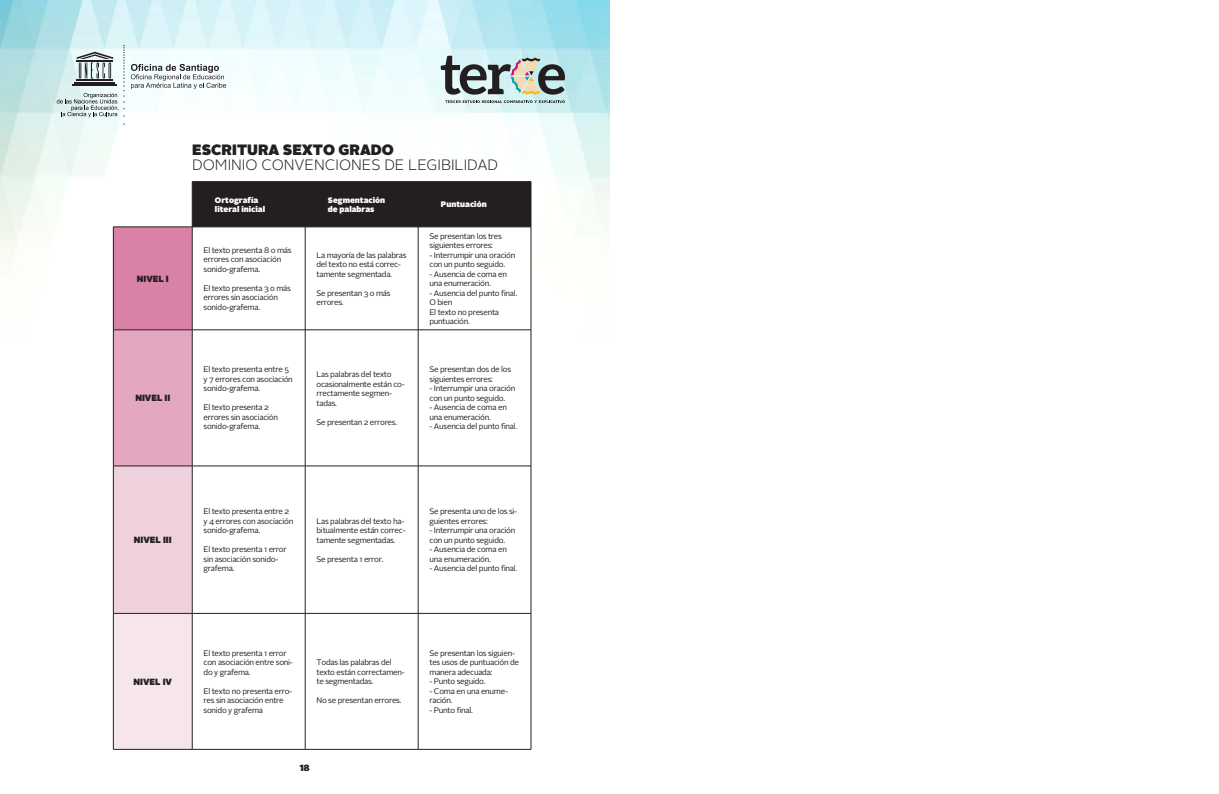
<style>
.page{position:relative;width:1219px;height:794px;background:#fff}
.page>*{position:absolute;margin:0;border:0;box-sizing:border-box;transform-origin:0 0}
.t1{font:300 15px "Alright Sans";color:#231f20}
.t2{font:900 15px "Alright Sans";color:#231f20}
.t3{font:900 9px "Alright Sans";color:#231f20}
.t4{font:8px/9.5px "Alright Sans";letter-spacing:-.035em;color:#231f20}
.t5{font:900 8px/9.5px "Alright Sans";color:#fff}
</style>
<div class="page">
<img style="left:0;top:0;width:609px;height:450px">
<svg style="left:131px;top:64px;width:95px;height:25px"></svg>
<svg style="left:57px;top:45px;width:68px;height:72px"></svg>
<svg style="left:441px;top:56px;width:124px;height:47px;background:#9eaba9"></svg>
<div style="left:193px;top:182px;width:338px;height:45px;background:#231f20"></div>
<div style="left:113px;top:227px;width:79px;height:103px;background:#da81a8"></div>
<div style="left:113px;top:330px;width:79px;height:136px;background:#e3a7c1"></div>
<div style="left:113px;top:466px;width:79px;height:147px;background:#efd1dd"></div>
<div style="left:113px;top:613px;width:79px;height:136px;background:#f6e6ec"></div>
<hr style="left:305px;top:181px;width:113px;height:1px;background:#231f20">
<hr style="left:418px;top:181px;width:113px;height:1px;background:#231f20">
<hr style="left:418px;top:182px;width:1px;height:45px;background:#231f20">
<hr style="left:531px;top:182px;width:1px;height:45px;background:#231f20">
<hr style="left:113px;top:227px;width:1px;height:103px;background:#231f20">
<hr style="left:305px;top:227px;width:113px;height:1px;background:#231f20">
<hr style="left:418px;top:227px;width:113px;height:1px;background:#231f20">
<hr style="left:418px;top:227px;width:1px;height:103px;background:#231f20">
<hr style="left:531px;top:227px;width:1px;height:103px;background:#231f20">
<hr style="left:113px;top:330px;width:79px;height:1px;background:#231f20">
<hr style="left:113px;top:330px;width:1px;height:136px;background:#231f20">
<hr style="left:305px;top:330px;width:113px;height:1px;background:#231f20">
<hr style="left:418px;top:330px;width:113px;height:1px;background:#231f20">
<hr style="left:418px;top:330px;width:1px;height:136px;background:#231f20">
<hr style="left:531px;top:330px;width:1px;height:136px;background:#231f20">
<hr style="left:113px;top:466px;width:79px;height:1px;background:#231f20">
<hr style="left:113px;top:466px;width:1px;height:147px;background:#231f20">
<hr style="left:305px;top:466px;width:113px;height:1px;background:#231f20">
<hr style="left:418px;top:466px;width:113px;height:1px;background:#231f20">
<hr style="left:418px;top:466px;width:1px;height:147px;background:#231f20">
<hr style="left:531px;top:466px;width:1px;height:147px;background:#231f20">
<hr style="left:113px;top:613px;width:79px;height:1px;background:#231f20">
<hr style="left:113px;top:613px;width:1px;height:136px;background:#231f20">
<hr style="left:305px;top:613px;width:113px;height:1px;background:#231f20">
<hr style="left:418px;top:613px;width:113px;height:1px;background:#231f20">
<hr style="left:418px;top:613px;width:1px;height:136px;background:#231f20">
<hr style="left:531px;top:613px;width:1px;height:136px;background:#231f20">
<hr style="left:113px;top:749px;width:79px;height:1px;background:#231f20">
<hr style="left:305px;top:749px;width:113px;height:1px;background:#231f20">
<hr style="left:418px;top:749px;width:113px;height:1px;background:#231f20">
<hr style="left:113px;top:227px;width:79px;height:1px;background:#231f20">
<hr style="left:192px;top:181px;width:113px;height:1px;background:#231f20">
<hr style="left:192px;top:182px;width:1px;height:45px;background:#231f20">
<hr style="left:305px;top:182px;width:1px;height:45px;background:#231f20">
<hr style="left:192px;top:227px;width:113px;height:1px;background:#231f20">
<hr style="left:192px;top:227px;width:1px;height:103px;background:#231f20">
<hr style="left:305px;top:227px;width:1px;height:103px;background:#231f20">
<hr style="left:192px;top:330px;width:113px;height:1px;background:#231f20">
<hr style="left:192px;top:330px;width:1px;height:136px;background:#231f20">
<hr style="left:305px;top:330px;width:1px;height:136px;background:#231f20">
<hr style="left:192px;top:466px;width:113px;height:1px;background:#231f20">
<hr style="left:192px;top:466px;width:1px;height:147px;background:#231f20">
<hr style="left:305px;top:466px;width:1px;height:147px;background:#231f20">
<hr style="left:192px;top:613px;width:113px;height:1px;background:#231f20">
<hr style="left:192px;top:613px;width:1px;height:136px;background:#231f20">
<hr style="left:305px;top:613px;width:1px;height:136px;background:#231f20">
<hr style="left:192px;top:749px;width:113px;height:1px;background:#231f20">
<p class="t3" style="left:137px;top:272px;width:33px">NIVEL I</p>
<p class="t3" style="left:135px;top:391px;width:36px">NIVEL II</p>
<h1 class="t2" style="left:192px;top:139px;width:203px">ESCRITURA SEXTO GRADO</h1>
<h1 class="t1" style="left:192px;top:155px;width:307px">DOMINIO CONVENCIONES DE LEGIBILIDAD</h1>
<p class="t5" style="left:215px;top:195px;width:52px">Ortografía literal inicial</p>
<p class="t5" style="left:328px;top:195px;width:59px">Segmentación de palabras</p>
<p class="t5" style="left:441px;top:200px;width:47px">Puntuación</p>
<p class="t4" style="left:204px;top:245px;width:90px">El texto presenta 8 o más errores con asociación sonido-grafema.</p>
<p class="t4" style="left:204px;top:283px;width:89px">El texto presenta 3 o más errores sin asociación sonido-grafema.</p>
<p class="t4" style="left:204px;top:365px;width:91px">El texto presenta entre 5 y 7 errores con asociación sonido-grafema.</p>
<p class="t4" style="left:204px;top:403px;width:76px">El texto presenta 2 errores sin asociación sonido-grafema.</p>
<p class="t4" style="left:317px;top:250px;width:92px">La mayoría de las palabras del texto no está correc&shy;tamente segmentada.</p>
<p class="t4" style="left:317px;top:288px;width:76px">Se presentan 3 o más errores.</p>
<p class="t4" style="left:317px;top:370px;width:90px">Las palabras del texto ocasionalmente están co&shy;rrectamente segmen&shy;tadas.</p>
<p class="t4" style="left:317px;top:417px;width:82px">Se presentan 2 errores.</p>
<p class="t4" style="left:429px;top:231px;width:74px">Se presentan los tres siguientes errores:</p>
<p class="t4" style="left:429px;top:250px;width:87px">- Interrumpir una oración con un punto seguido.</p>
<p class="t4" style="left:429px;top:269px;width:79px">- Ausencia de coma en una enumeración.</p>
<p class="t4" style="left:429px;top:288px;width:89px">- Ausencia del punto final.<br>O bien<br>El texto no presenta puntuación.</p>
<p class="t4" style="left:429px;top:365px;width:83px">Se presentan dos de los siguientes errores:</p>
<p class="t4" style="left:429px;top:384px;width:87px">- Interrumpir una oración con un punto seguido.</p>
<p class="t4" style="left:429px;top:403px;width:79px">- Ausencia de coma en una enumeración.</p>
<p class="t4" style="left:429px;top:422px;width:89px">- Ausencia del punto final.</p>
<p class="t3" style="left:134px;top:533px;width:39px">NIVEL III</p>
<p class="t3" style="left:134px;top:675px;width:40px">NIVEL IV</p>
<p class="t4" style="left:204px;top:507px;width:91px">El texto presenta entre 2 y 4 errores con asociación sonido-grafema.</p>
<p class="t4" style="left:204px;top:545px;width:85px">El texto presenta 1 error sin asociación sonido&shy;grafema.</p>
<p class="t4" style="left:317px;top:516px;width:91px">Las palabras del texto ha&shy;bitualmente están correc&shy;tamente segmentadas.</p>
<p class="t4" style="left:317px;top:554px;width:68px">Se presenta 1 error.</p>
<p class="t4" style="left:429px;top:507px;width:89px">Se presenta uno de los si&shy;guientes errores:</p>
<p class="t4" style="left:429px;top:526px;width:87px">- Interrumpir una oración con un punto seguido.</p>
<p class="t4" style="left:429px;top:545px;width:79px">- Ausencia de coma en una enumeración.</p>
<p class="t4" style="left:429px;top:564px;width:89px">- Ausencia del punto final.</p>
<p class="t4" style="left:204px;top:648px;width:91px">El texto presenta 1 error con asociación entre soni&shy;do y grafema.</p>
<p class="t4" style="left:204px;top:686px;width:90px">El texto no presenta erro&shy;res sin asociación entre sonido y grafema</p>
<p class="t4" style="left:317px;top:658px;width:90px">Todas las palabras del texto están correctamen&shy;te segmentadas.</p>
<p class="t4" style="left:317px;top:696px;width:86px">No se presentan errores.</p>
<p class="t3" style="left:300px;top:761px;width:11px">18</p>
<p class="t4" style="left:429px;top:648px;width:91px">Se presentan los siguien&shy;tes usos de puntuación de manera adecuada:</p>
<p class="t4" style="left:429px;top:677px;width:58px">- Punto seguido.</p>
<p class="t4" style="left:429px;top:686px;width:80px">- Coma en una enume&shy;ración.</p>
<p class="t4" style="left:429px;top:705px;width:45px">- Punto final.</p>
</div>
